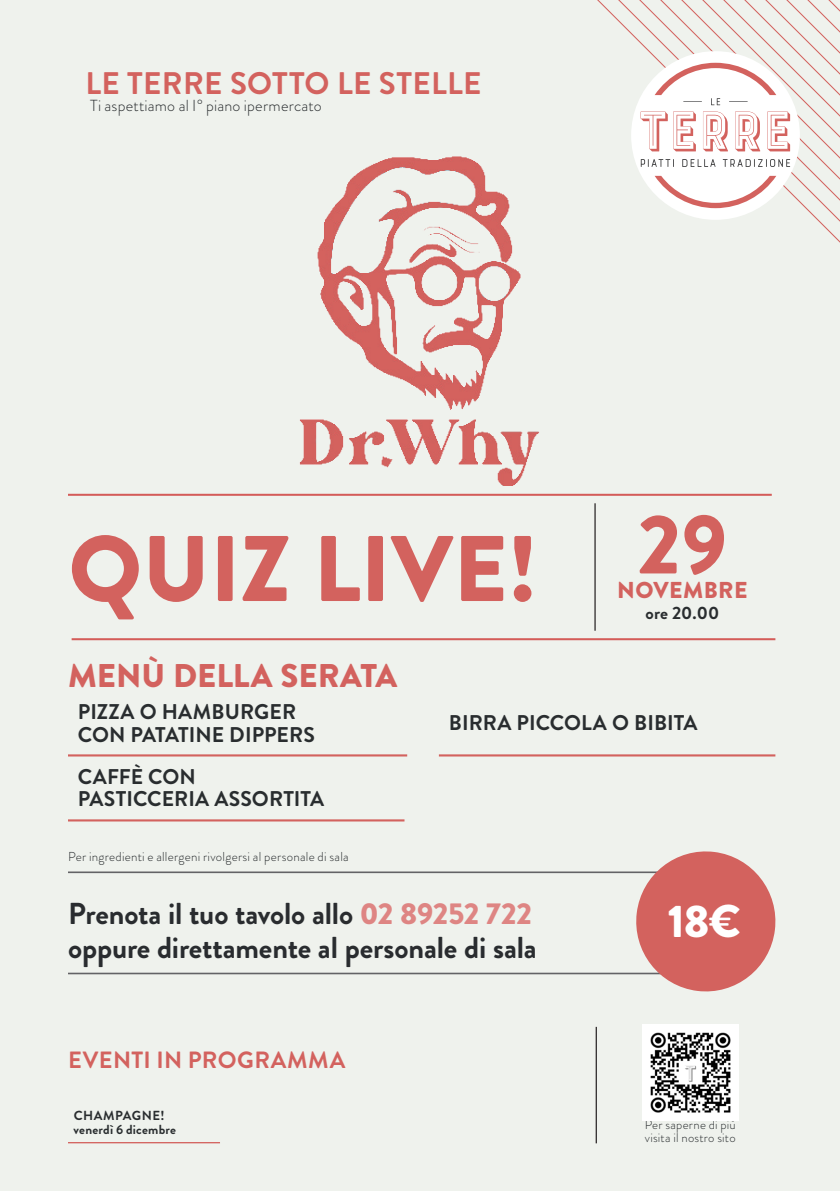
<style>
.page{position:relative;width:840px;height:1191px;background:#fff}
.page>*{position:absolute;margin:0;border:0;box-sizing:border-box;transform-origin:0 0}
.t1{font:900 93px "Brandon Grotesque";letter-spacing:.005em;color:#d3625e}
.t2{font:900 84.2px "Brandon Grotesque";color:#d3625e}
.t3{font:900 45.8px "Brandon Grotesque";color:#fff}
.t4{font:900 32.8px "Brandon Grotesque";letter-spacing:-.005em;color:#d3625e}
.t5{font:700 31.2px "Brandon Grotesque";letter-spacing:.01em;color:#d3625e}
.t6{font:700 30.2px "Brandon Grotesque";letter-spacing:-.005em;color:#292c2f}
.t7{font:700 23.4px "Brandon Grotesque";letter-spacing:.015em;color:#d3625e}
.t8{font:900 23px "Brandon Grotesque";letter-spacing:.02em;color:#d3625e}
.t9{font:700 21.2px "Brandon Grotesque";letter-spacing:.005em;color:#292d2f}
.t10{font:700 17.8px "Brandon Grotesque";letter-spacing:.005em;color:#292d2f}
.t11{font:300 16px "Brandon Grotesque";letter-spacing:.015em;color:#292d2f}
.t12{font:700 13.2px "Brandon Grotesque";letter-spacing:.02em;color:#292d2f}
.t13{font:300 13px "Brandon Grotesque";letter-spacing:.02em;color:#292d2f}
.t14{font:300 12.8px "Brandon Grotesque";letter-spacing:.02em;color:#292d2f}
.s1{font-weight:900;color:#de8583}
</style>
<div class="page">
<div style="left:0;top:0;width:839px;height:1191px;background:#eff2ed"></div>
<svg style="left:597px;top:0;width:242px;height:242px"></svg>
<div style="left:630px;top:51px;width:169px;height:169px;background:#fff;border-radius:50%"></div>
<svg style="left:654px;top:176px;width:121px;height:32px"></svg>
<svg style="left:640px;top:159px;width:31px;height:8px"></svg>
<svg style="left:682px;top:159px;width:33px;height:8px"></svg>
<svg style="left:722px;top:159px;width:67px;height:8px"></svg>
<svg style="left:654px;top:63px;width:121px;height:42px"></svg>
<svg style="left:640px;top:112px;width:55px;height:39px"></svg>
<svg style="left:703px;top:112px;width:24px;height:39px"></svg>
<svg style="left:735px;top:112px;width:24px;height:39px"></svg>
<svg style="left:767px;top:112px;width:22px;height:39px"></svg>
<hr style="left:72px;top:638px;width:703px;height:2px;background:#d45c59">
<hr style="left:68px;top:494px;width:703px;height:2px;background:#d45c59">
<hr style="left:594px;top:503px;width:1px;height:127px;background:#231f20">
<hr style="left:595px;top:1026px;width:1px;height:117px;background:#231f20">
<hr style="left:68px;top:972px;width:662px;height:2px;background:#636366">
<img style="left:642px;top:1024px;width:95px;height:96px">
<hr style="left:68px;top:871px;width:662px;height:2px;background:#636366">
<hr style="left:68px;top:754px;width:339px;height:2px;background:#d3625e">
<hr style="left:438px;top:754px;width:337px;height:2px;background:#d3625e">
<hr style="left:68px;top:819px;width:336px;height:2px;background:#d3625e">
<hr style="left:68px;top:1142px;width:152px;height:1px;background:#d3625e">
<svg style="left:628px;top:851px;width:148px;height:141px"></svg>
<img style="left:299px;top:156px;width:240px;height:329px">
<p class="t5" style="left:85px;top:61px;width:397px">LE TERRE SOTTO LE STELLE</p>
<p class="t11" style="left:90px;top:95px;width:233px">Ti aspettiamo al I° piano ipermercato</p>
<p class="t1" style="left:69px;top:503px;width:470px">QUIZ LIVE!</p>
<p class="t2" style="left:637px;top:485px;width:91px">29</p>
<p class="t8" style="left:616px;top:574px;width:132px">NOVEMBRE</p>
<p class="t10" style="left:645px;top:600px;width:75px">ore 20.00</p>
<p class="t4" style="left:68px;top:652px;width:330px">MENÙ DELLA SERATA</p>
<p class="t9" style="left:78px;top:696px;width:219px">PIZZA O HAMBURGER</p>
<p class="t9" style="left:78px;top:719px;width:238px">CON PATATINE DIPPERS</p>
<p class="t9" style="left:78px;top:761px;width:119px">CAFFÈ CON</p>
<p class="t9" style="left:78px;top:784px;width:248px">PASTICCERIA ASSORTITA</p>
<p class="t13" style="left:68px;top:847px;width:282px">Per ingredienti e allergeni rivolgersi al personale di sala</p>
<p class="t9" style="left:448px;top:708px;width:250px">BIRRA PICCOLA O BIBITA</p>
<p class="t6" style="left:68px;top:892px;width:465px">Prenota il tuo tavolo allo <span class="s1">02 89252 722</span></p>
<p class="t6" style="left:68px;top:926px;width:470px">oppure direttamente al personale di sala</p>
<p class="t7" style="left:68px;top:1043px;width:278px">EVENTI IN PROGRAMMA</p>
<p class="t12" style="left:74px;top:1106px;width:92px">CHAMPAGNE!</p>
<p class="t12" style="left:74px;top:1120px;width:104px">venerdì 6 dicembre</p>
<p class="t3" style="left:667px;top:889px;width:75px">18€</p>
<p class="t14" style="left:644px;top:1115px;width:93px">Per saperne di più</p>
<p class="t14" style="left:644px;top:1128px;width:92px">visita il nostro sito</p>
</div>
